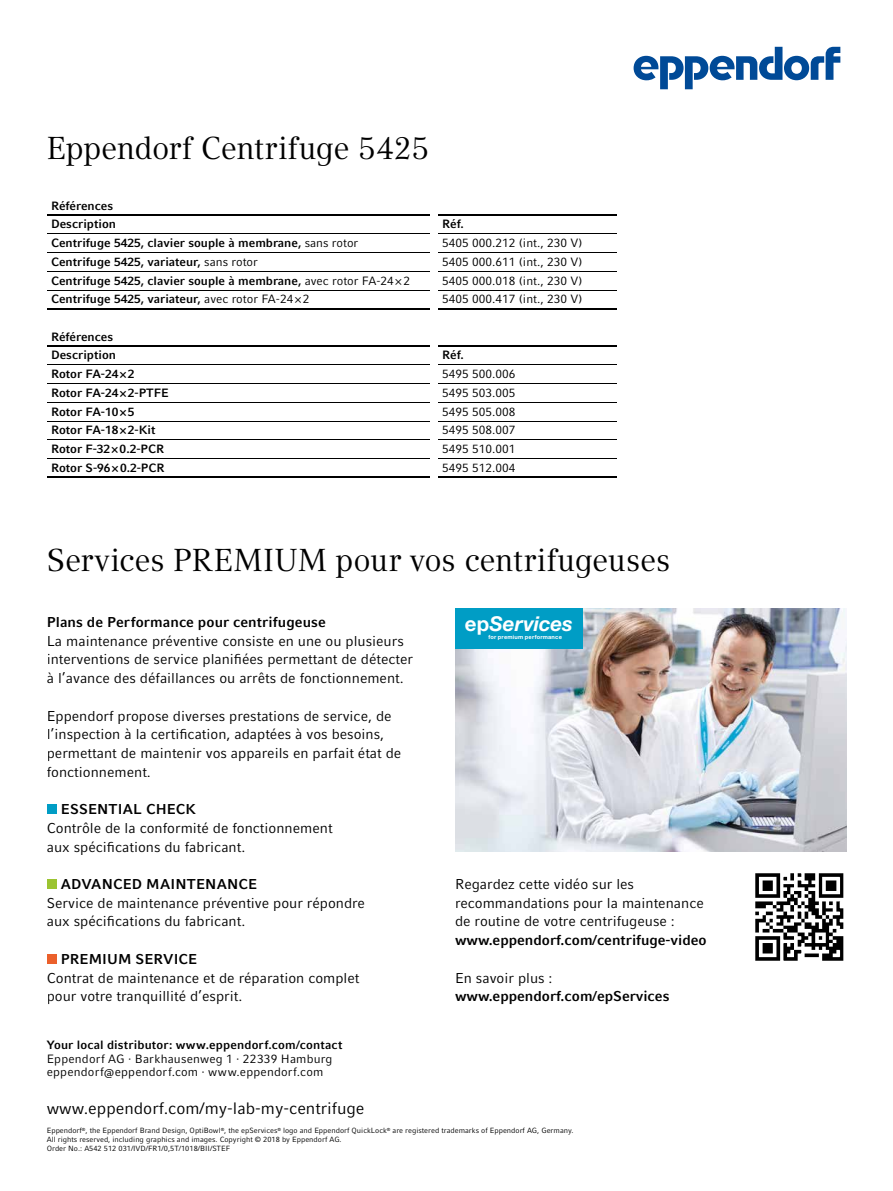
<style>
.page{position:relative;width:893px;height:1191px;background:#fff}
.page>*{position:absolute;margin:0;border:0;box-sizing:border-box;transform-origin:0 0}
.t1{font:31.5px "Compatil Textfor Eppendorf";letter-spacing:-.005em;color:#000}
.t2{font:italic 700 20.4px "EP Helvetica";color:#fff}
.t3{font:16.5px "Compatil Factfor Eppendorf";color:#000}
.t4{font:14.25px/18.8px "Compatil Factfor Eppendorf";color:#000}
.t5{font:700 14.25px "Compatil Factfor Eppendorf";color:#000}
.t6{font:700 12px/18.8px "Compatil Factfor Eppendorf";color:#000}
.t7{font:12px/13.5px "Compatil Factfor Eppendorf";color:#000}
.t8{font:7.5px/9px "Compatil Factfor Eppendorf";color:#000}
.t9{font:700 5.7px "EP Helvetica";letter-spacing:.03em;color:#fff}
.s1{font-weight:400}
.s2{font-style:normal}
</style>
<div class="page">
<svg style="left:634px;top:47px;width:206px;height:42px"></svg>
<img style="left:455px;top:608px;width:391px;height:243px">
<div style="left:455px;top:608px;width:128px;height:41px;background:#009dc5"></div>
<div style="left:47px;top:804px;width:10px;height:10px;background:#009dc5"></div>
<div style="left:47px;top:879px;width:10px;height:10px;background:#9bc431"></div>
<div style="left:47px;top:954px;width:10px;height:9px;background:#eb602b"></div>
<img style="left:755px;top:873px;width:89px;height:88px">
<hr style="left:47px;top:271px;width:382px;height:1px;background:#000">
<hr style="left:438px;top:271px;width:179px;height:1px;background:#000">
<hr style="left:438px;top:233px;width:179px;height:1px;background:#000">
<hr style="left:438px;top:252px;width:179px;height:1px;background:#000">
<hr style="left:438px;top:290px;width:179px;height:1px;background:#000">
<hr style="left:47px;top:233px;width:382px;height:1px;background:#000">
<hr style="left:47px;top:252px;width:382px;height:1px;background:#000">
<hr style="left:47px;top:290px;width:382px;height:1px;background:#000">
<hr style="left:47px;top:214px;width:382px;height:2px;background:#000">
<hr style="left:438px;top:214px;width:179px;height:2px;background:#000">
<hr style="left:47px;top:308px;width:382px;height:1px;background:#000">
<hr style="left:438px;top:308px;width:179px;height:1px;background:#000">
<hr style="left:438px;top:364px;width:179px;height:1px;background:#000">
<hr style="left:438px;top:383px;width:179px;height:1px;background:#000">
<hr style="left:438px;top:402px;width:179px;height:1px;background:#000">
<hr style="left:438px;top:421px;width:179px;height:1px;background:#000">
<hr style="left:438px;top:439px;width:179px;height:1px;background:#000">
<hr style="left:438px;top:458px;width:179px;height:1px;background:#000">
<hr style="left:47px;top:364px;width:382px;height:1px;background:#000">
<hr style="left:47px;top:383px;width:382px;height:1px;background:#000">
<hr style="left:47px;top:402px;width:382px;height:1px;background:#000">
<hr style="left:47px;top:421px;width:382px;height:1px;background:#000">
<hr style="left:47px;top:439px;width:382px;height:1px;background:#000">
<hr style="left:47px;top:458px;width:382px;height:1px;background:#000">
<hr style="left:47px;top:345px;width:382px;height:2px;background:#000">
<hr style="left:438px;top:345px;width:179px;height:2px;background:#000">
<hr style="left:47px;top:476px;width:382px;height:1px;background:#000">
<hr style="left:438px;top:476px;width:179px;height:1px;background:#000">
<h1 class="t1" style="left:47px;top:130px;width:384px">Eppendorf Centrifuge 5425</h1>
<p class="t6" style="left:51px;top:196px;width:67px">Références<br>Description</p>
<p class="t6" style="left:442px;top:215px;width:23px">Réf.</p>
<p class="t6" style="left:51px;top:234px;width:309px">Centrifuge 5425, clavier souple à membrane, <span class="s1">sans rotor</span></p>
<p class="t7" style="left:442px;top:236px;width:142px">5405 000.212 (int., 230 V)</p>
<p class="t6" style="left:51px;top:252px;width:208px">Centrifuge 5425, variateur, <span class="s1">sans rotor</span></p>
<p class="t7" style="left:442px;top:255px;width:142px">5405 000.611 (int., 230 V)</p>
<p class="t6" style="left:51px;top:271px;width:360px">Centrifuge 5425, clavier souple à membrane, <span class="s1">avec rotor FA-24 × 2</span></p>
<p class="t7" style="left:442px;top:274px;width:142px">5405 000.018 (int., 230 V)</p>
<p class="t6" style="left:51px;top:290px;width:260px">Centrifuge 5425, variateur, <span class="s1">avec rotor FA-24 × 2</span></p>
<p class="t7" style="left:442px;top:292px;width:142px">5405 000.417 (int., 230 V)</p>
<p class="t6" style="left:51px;top:327px;width:67px">Références<br>Description</p>
<p class="t6" style="left:442px;top:346px;width:23px">Réf.</p>
<p class="t6" style="left:51px;top:365px;width:85px">Rotor FA-24 × 2</p>
<p class="t7" style="left:442px;top:367px;width:75px">5495 500.006</p>
<p class="t6" style="left:51px;top:383px;width:119px">Rotor FA-24 × 2-PTFE</p>
<p class="t7" style="left:442px;top:386px;width:75px">5495 503.005</p>
<p class="t6" style="left:51px;top:402px;width:85px">Rotor FA-10 × 5</p>
<p class="t7" style="left:442px;top:405px;width:75px">5495 505.008</p>
<p class="t6" style="left:51px;top:421px;width:106px">Rotor FA-18 × 2-Kit</p>
<p class="t7" style="left:442px;top:423px;width:75px">5495 508.007</p>
<p class="t6" style="left:51px;top:439px;width:115px">Rotor F-32 × 0.2-PCR</p>
<p class="t7" style="left:442px;top:442px;width:75px">5495 510.001</p>
<p class="t6" style="left:51px;top:458px;width:115px">Rotor S-96 × 0.2-PCR</p>
<p class="t7" style="left:442px;top:461px;width:75px">5495 512.004</p>
<h1 class="t1" style="left:47px;top:541px;width:625px">Services PREMIUM pour vos centrifugeuses</h1>
<p class="t5" style="left:47px;top:613px;width:281px">Plans de Performance pour centrifugeuse</p>
<p class="t4" style="left:47px;top:631px;width:368px">La maintenance préventive consiste en une ou plusieurs interventions de service planifiées permettant de détecter à l’avance des défaillances ou arrêts de fonctionnement.</p>
<p class="t4" style="left:47px;top:706px;width:356px">Eppendorf propose diverses prestations de service, de l’inspection à la certification, adaptées à vos besoins, permettant de maintenir vos appareils en parfait état de fonctionnement.</p>
<p class="t5" style="left:61px;top:800px;width:137px">ESSENTIAL CHECK</p>
<p class="t4" style="left:47px;top:818px;width:287px">Contrôle de la conformité de fonctionnement aux spécifications du fabricant.</p>
<p class="t5" style="left:61px;top:875px;width:198px">ADVANCED MAINTENANCE</p>
<p class="t4" style="left:47px;top:893px;width:320px">Service de maintenance préventive pour répondre aux spécifications du fabricant.</p>
<p class="t5" style="left:61px;top:950px;width:138px">PREMIUM SERVICE</p>
<p class="t4" style="left:47px;top:968px;width:314px">Contrat de maintenance et de réparation complet pour votre tranquillité d’esprit.</p>
<h2 class="t2" style="left:465px;top:612px;width:110px"><span class="s2">ep</span>Services</h2>
<p class="t9" style="left:488px;top:633px;width:75px">for premium performance</p>
<p class="t4" style="left:455px;top:874px;width:250px">Regardez cette vidéo sur les recommandations pour la maintenance de routine de votre centrifugeuse :</p>
<p class="t5" style="left:455px;top:931px;width:253px">www.eppendorf.com/centrifuge-video</p>
<p class="t4" style="left:455px;top:968px;width:99px">En savoir plus :</p>
<p class="t5" style="left:455px;top:988px;width:216px">www.eppendorf.com/epServices</p>
<p class="t6" style="left:47px;top:1035px;width:297px">Your local distributor: www.eppendorf.com/contact</p>
<p class="t7" style="left:47px;top:1051px;width:287px">Eppendorf AG · Barkhausenweg 1 · 22339 Hamburg eppendorf@eppendorf.com · www.eppendorf.com</p>
<p class="t3" style="left:47px;top:1098px;width:319px">www.eppendorf.com/my-lab-my-centrifuge</p>
<p class="t8" style="left:47px;top:1125px;width:528px">Eppendorf<sup>®</sup>, the Eppendorf Brand Design, OptiBowl<sup>®</sup>, the epServices<sup>®</sup> logo and Eppendorf QuickLock<sup>®</sup> are registered trademarks of Eppendorf AG, Germany.<br>All rights reserved, including graphics and images. Copyright © 2018 by Eppendorf AG.<br>Order No.: A542 512 031/IVD/FR1/0,5T/1018/BII/STEF</p>
</div>
